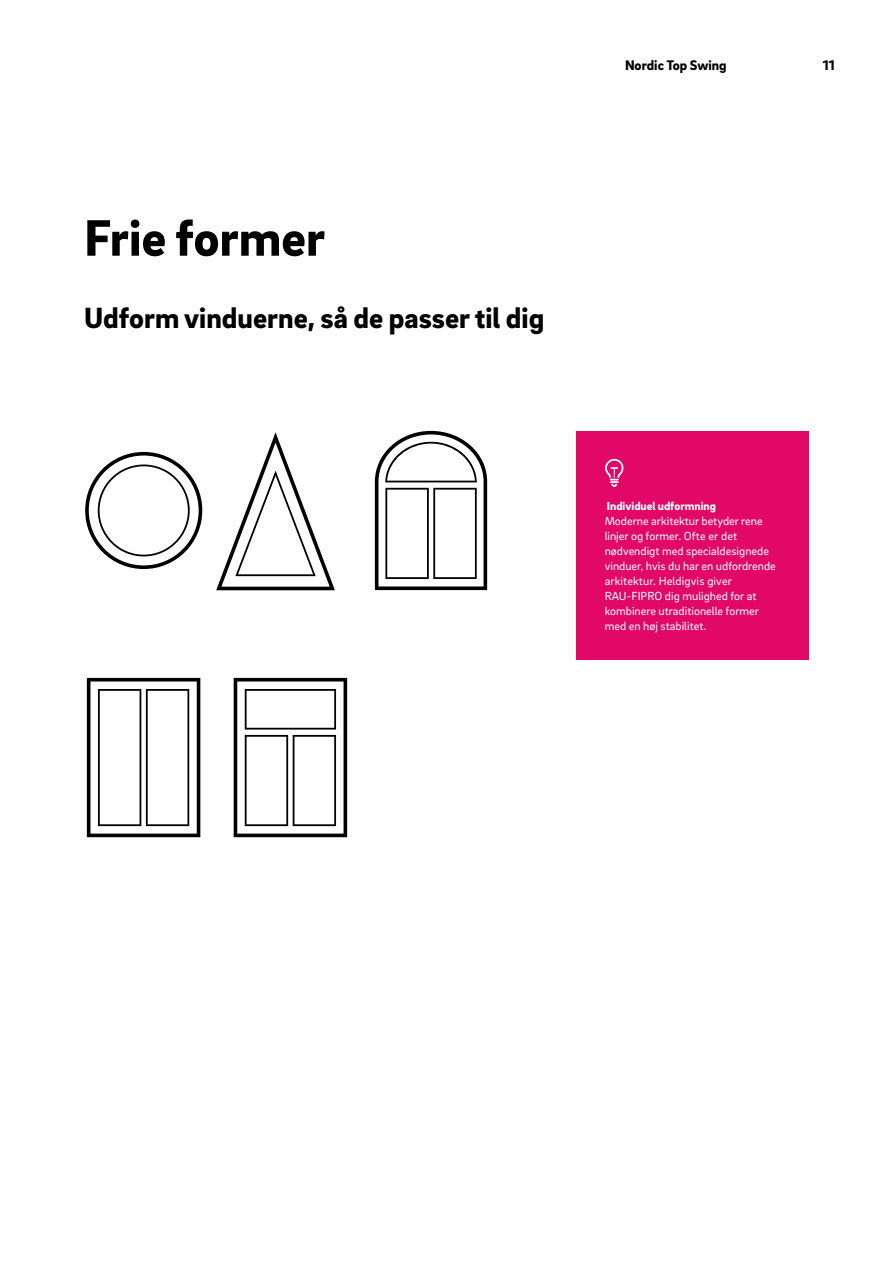
<style>
.page{position:relative;width:893px;height:1263px;background:#fff}
.page>*{position:absolute;margin:0;border:0;box-sizing:border-box;transform-origin:0 0}
._01__Headline_-_35pt{font:900 52.5px "Brix Sans";color:#000}
._06__Subhead_-_19pt{font:900 30px "Brix Sans";color:#000}
.MP__Live_column_titl{font:900 14.25px "Brix Sans";color:#000}
.MP__Page_numbers_-_9{font:900 14.25px "Brix Sans";color:#000}
._42__Info_box_-_body{font:12px/15px "Brix Sans";color:#fff}
._42__Info_box_-_head{font:900 12px "Brix Sans";color:#fff}
</style>
<div class="page">
<svg style="left:375px;top:431px;width:112px;height:159px"></svg>
<div style="left:85px;top:452px;width:117px;height:117px;border:4px solid #000;border-radius:50%"></div>
<div style="left:98px;top:464px;width:92px;height:92px;border:2px solid #000;border-radius:50%"></div>
<svg style="left:216px;top:433px;width:119px;height:158px"></svg>
<svg style="left:87px;top:678px;width:113px;height:159px"></svg>
<svg style="left:234px;top:678px;width:113px;height:159px"></svg>
<div style="left:577px;top:431px;width:232px;height:228px;background:#e10868"></div>
<svg style="left:605px;top:459px;width:18px;height:28px"></svg>
<p class="_01__Headline_-_35pt" style="left:84px;top:203px;width:242px">Frie former</p>
<p class="_06__Subhead_-_19pt" style="left:84px;top:298px;width:462px">Udform vinduerne, så de passer til dig</p>
<p class="MP__Live_column_titl" style="left:625px;top:56px;width:103px">Nordic Top Swing</p>
<p class="MP__Page_numbers_-_9" style="left:823px;top:56px;width:13px">11</p>
<p class="_42__Info_box_-_head" style="left:607px;top:498px;width:111px">Individuel udformning</p>
<p class="_42__Info_box_-_body" style="left:605px;top:512px;width:173px">Moderne arkitektur betyder rene linjer og former. Ofte er det nødvendigt med specialdesignede vinduer, hvis du har en udfordrende arkitektur. Heldigvis giver<br>RAU-FIPRO dig mulighed for at kombinere utraditionelle former med en høj stabilitet.</p>
</div>
